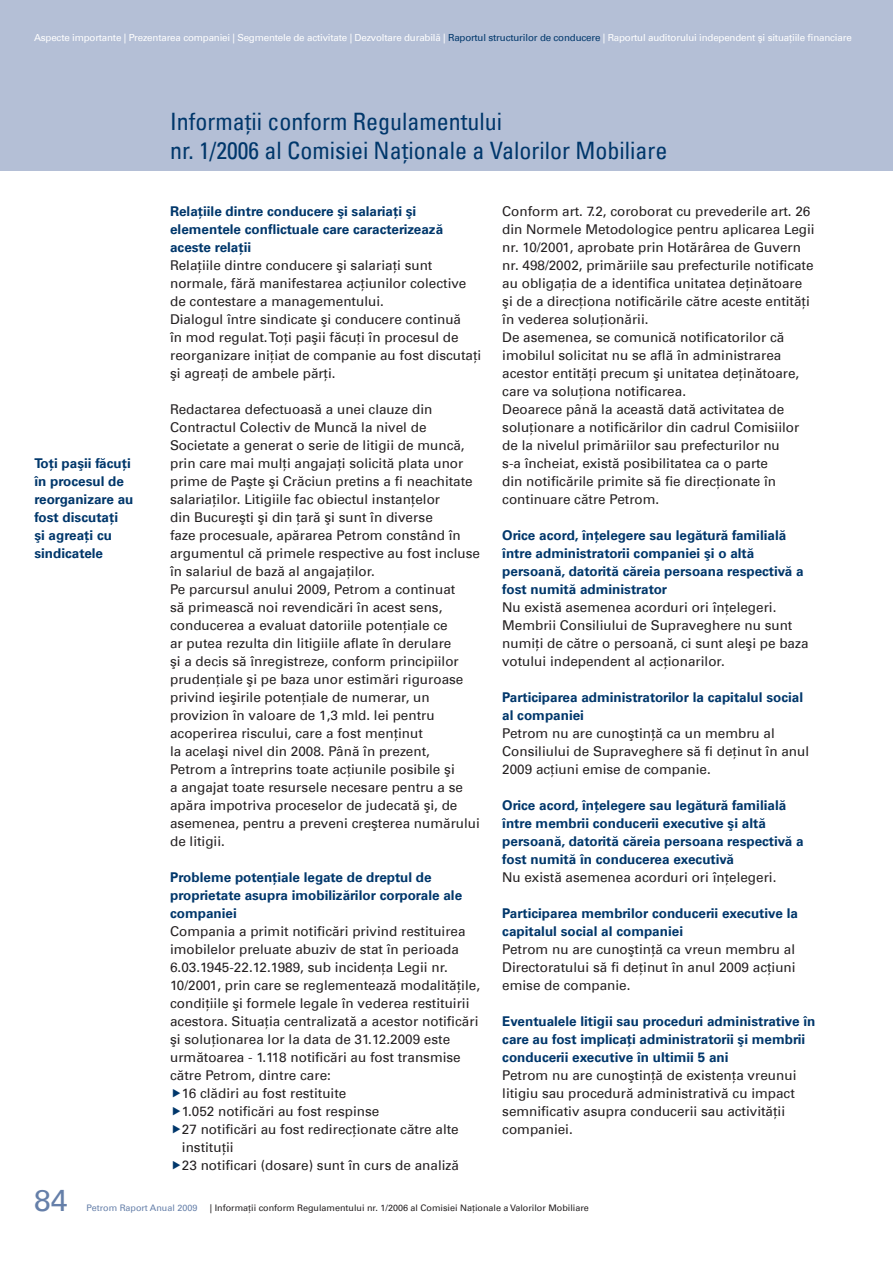
<style>
.page{position:relative;width:893px;height:1263px;background:#fff}
.page>*{position:absolute;margin:0;border:0;box-sizing:border-box;transform-origin:0 0}
.t1{font:30px "Univers Com 55 Roman";color:#657fa9}
.t2{font:condensed 24px/28.8px "Univers Com 57";color:#00376b}
.t3{font:13.5px/18px "Univers Com 55 Roman";color:#231f20}
.t4{font:700 13.5px/18px "Univers Com 65";color:#00376b}
.t5{font:9.75px "Univers Com 55 Roman";letter-spacing:-.015em;color:#fff}
.t6{font:9px "Univers Com 55 Roman";color:#231f20}
.t7{font:9px "Univers Com 55 Roman";color:#657fa9}
.s1{color:#00376b}
</style>
<div class="page">
<div style="left:0;top:0;width:893px;height:170px;background:#b4bfd6"></div>
<p class="t5" style="left:34px;top:32px;width:819px">Aspecte importante | Prezentarea companiei | Segmentele de activitate | Dezvoltare durabilă | <span class="s1">Raportul structurilor de conducere</span> | Raportul auditorului independent şi situaţiile financiare</p>
<p class="t4" style="left:34px;top:454px;width:101px">Toţi paşii făcuţi în procesul de reorganizare au fost discutaţi<br>şi agreaţi cu sindicatele</p>
<h2 class="t2" style="left:170px;top:107px;width:499px">Informaţii conform Regulamentului<br>nr. 1/2006 al Comisiei Naţionale a Valorilor Mobiliare</h2>
<p class="t4" style="left:170px;top:202px;width:275px">Relaţiile dintre conducere şi salariaţi şi elementele conflictuale care caracterizează aceste relaţii</p>
<p class="t3" style="left:170px;top:256px;width:313px">Relaţiile dintre conducere şi salariaţi sunt normale, fără manifestarea acţiunilor colective de contestare a managementului.<br>Dialogul între sindicate şi conducere continuă<br>în mod regulat. Toţi paşii făcuţi în procesul de reorganizare iniţiat de companie au fost discutaţi şi agreaţi de ambele părţi.</p>
<p class="t3" style="left:170px;top:400px;width:311px">Redactarea defectuoasă a unei clauze din Contractul Colectiv de Muncă la nivel de Societate a generat o serie de litigii de muncă, prin care mai mulţi angajaţi solicită plata unor prime de Paşte şi Crăciun pretins a fi neachitate salariaţilor. Litigiile fac obiectul instanţelor<br>din Bucureşti şi din ţară şi sunt în diverse<br>faze procesuale, apărarea Petrom constând în argumentul că primele respective au fost incluse în salariul de bază al angajaţilor.<br>Pe parcursul anului 2009, Petrom a continuat<br>să primească noi revendicări în acest sens, conducerea a evaluat datoriile potenţiale ce<br>ar putea rezulta din litigiile aflate în derulare<br>şi a decis să înregistreze, conform principiilor prudenţiale şi pe baza unor estimări riguroase privind ieşirile potenţiale de numerar, un provizion în valoare de 1,3 mld. lei pentru acoperirea riscului, care a fost menţinut<br>la acelaşi nivel din 2008. Până în prezent,<br>Petrom a întreprins toate acţiunile posibile şi<br>a angajat toate resursele necesare pentru a se apăra impotriva proceselor de judecată şi, de asemenea, pentru a preveni creşterea numărului de litigii.</p>
<p class="t4" style="left:170px;top:868px;width:294px">Probleme potenţiale legate de dreptul de proprietate asupra imobilizărilor corporale ale companiei</p>
<p class="t3" style="left:170px;top:922px;width:297px">Compania a primit notificări privind restituirea</p>
<p class="t3" style="left:170px;top:940px;width:290px">imobilelor preluate abuziv de stat în perioada</p>
<p class="t3" style="left:170px;top:958px;width:279px">6.03.1945-22.12.1989, sub incidenţa Legii nr.</p>
<p class="t3" style="left:170px;top:976px;width:311px">10/2001, prin care se reglementează modalităţile,</p>
<p class="t3" style="left:170px;top:994px;width:301px">condiţiile şi formele legale în vederea restituirii</p>
<p class="t3" style="left:170px;top:1012px;width:310px">acestora. Situaţia centralizată a acestor notificări</p>
<p class="t3" style="left:170px;top:1030px;width:282px">şi soluţionarea lor la data de 31.12.2009 este</p>
<p class="t3" style="left:170px;top:1048px;width:292px">următoarea - 1.118 notificări au fost transmise</p>
<p class="t3" style="left:170px;top:1066px;width:162px">către Petrom, dintre care:</p>
<p class="t3" style="left:182px;top:1084px;width:166px">16 clădiri au fost restituite</p>
<p class="t3" style="left:182px;top:1102px;width:199px">1.052 notificări au fost respinse</p>
<p class="t3" style="left:182px;top:1120px;width:278px">27 notificări au fost redirecţionate către alte</p>
<p class="t3" style="left:182px;top:1138px;width:53px">instituţii</p>
<p class="t3" style="left:182px;top:1156px;width:279px">23 notificari (dosare) sunt în curs de analiză</p>
<p class="t3" style="left:502px;top:202px;width:314px">Conform art. 7.2, coroborat cu prevederile art. 26 din Normele Metodologice pentru aplicarea Legii nr. 10/2001, aprobate prin Hotărârea de Guvern nr. 498/2002, primăriile sau prefecturile notificate au obligaţia de a identifica unitatea deţinătoare şi de a direcţiona notificările către aceste entităţi în vederea soluţionării.<br>De asemenea, se comunică notificatorilor că imobilul solicitat nu se află în administrarea acestor entităţi precum şi unitatea deţinătoare, care va soluţiona notificarea.<br>Deoarece până la această dată activitatea de soluţionare a notificărilor din cadrul Comisiilor de la nivelul primăriilor sau prefecturilor nu<br>s-a încheiat, există posibilitatea ca o parte<br>din notificările primite să fie direcţionate în continuare către Petrom.</p>
<p class="t4" style="left:502px;top:526px;width:303px">Orice acord, înţelegere sau legătură familială între administratorii companiei şi o altă persoană, datorită căreia persoana respectivă a fost numită administrator</p>
<p class="t3" style="left:502px;top:598px;width:308px">Nu există asemenea acorduri ori înţelegeri.<br>Membrii Consiliului de Supraveghere nu sunt numiţi de către o persoană, ci sunt aleşi pe baza votului independent al acţionarilor.</p>
<p class="t4" style="left:502px;top:688px;width:302px">Participarea administratorilor la capitalul social al companiei</p>
<p class="t3" style="left:502px;top:724px;width:308px">Petrom nu are cunoştinţă ca un membru al<br>Consiliului de Supraveghere să fi deţinut în anul<br>2009 acţiuni emise de companie.</p>
<p class="t4" style="left:502px;top:796px;width:303px">Orice acord, înţelegere sau legătură familială între membrii conducerii executive şi altă persoană, datorită căreia persoana respectivă a fost numită în conducerea executivă</p>
<p class="t3" style="left:502px;top:868px;width:276px">Nu există asemenea acorduri ori înţelegeri.</p>
<p class="t4" style="left:502px;top:904px;width:297px">Participarea membrilor conducerii executive la capitalul social al companiei</p>
<p class="t3" style="left:502px;top:940px;width:295px;text-align:justify">Petrom nu are cunoştinţă ca vreun membru al Directoratului să fi deţinut în anul 2009 acţiuni emise de companie.</p>
<p class="t4" style="left:502px;top:1012px;width:315px">Eventualele litigii sau proceduri administrative în care au fost implicaţi administratorii şi membrii conducerii executive în ultimii 5 ani</p>
<p class="t3" style="left:502px;top:1066px;width:296px">Petrom nu are cunoştinţă de existenţa vreunui litigiu sau procedură administrativă cu impact semnificativ asupra conducerii sau activităţii companiei.</p>
<h1 class="t1" style="left:34px;top:1182px;width:35px">84</h1>
<p class="t7" style="left:86px;top:1202px;width:112px">Petrom Raport Anual 2009</p>
<p class="t6" style="left:210px;top:1202px;width:380px">| Informaţii conform Regulamentului nr. 1/2006 al Comisiei Naţionale a Valorilor Mobiliare</p>
</div>
